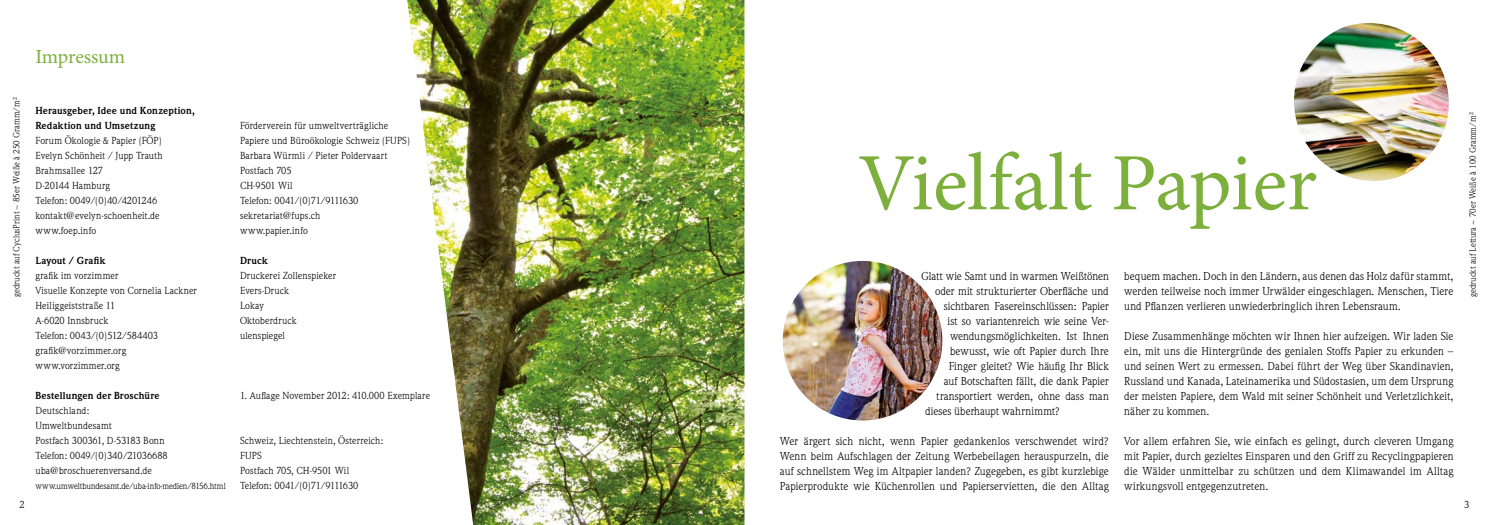
<style>
.page{position:relative;width:1489px;height:525px;background:#fff}
.page>*{position:absolute;margin:0;border:0;box-sizing:border-box;transform-origin:0 0}
.t1{font:81.25px "Minion Pro";letter-spacing:-.005em;color:#7daf3d}
.t2{font:20px "Minion Pro";letter-spacing:-.01em;color:#7daf3d}
.t3{font:11.25px/15px "Weidemann";letter-spacing:.005em;color:#000;text-align:justify}
.t4{font:10px/15px "Weidemann";letter-spacing:.01em;color:#000}
.t5{font:700 10px/15px "Weidemann";letter-spacing:.015em;color:#000}
.t6{font:8.75px "Weidemann Std";color:#000}
.t7{font:8.75px "Weidemann";letter-spacing:-.015em;color:#000}
</style>
<div class="page">
<img style="left:407px;top:0;width:337px;height:524px">
<img style="left:1294px;top:23px;width:154px;height:158px">
<img style="left:782px;top:261px;width:160px;height:159px;border-radius:80px">
<p class="t6" style="left:11px;top:297px;width:201px;rotate:-90deg">gedruckt auf CyclusPrint ~ 85er Weiße à 250 Gramm/m²</p>
<h2 class="t2" style="left:35px;top:44px;width:91px">Impressum</h2>
<p class="t5" style="left:35px;top:103px;width:161px">Herausgeber, Idee und Konzeption,<br>Redaktion und Umsetzung</p>
<p class="t4" style="left:35px;top:132px;width:129px">Forum Ökologie &amp; Papier (FÖP)<br>Evelyn Schönheit / Jupp Trauth<br>Brahmsallee 127<br>D-20144 Hamburg<br>Telefon: 0049/(0)40/4201246 kontakt@evelyn-schoenheit.de www.foep.info</p>
<p class="t5" style="left:35px;top:253px;width:71px">Layout / Grafik</p>
<p class="t4" style="left:35px;top:267px;width:163px">grafik im vorzimmer<br>Visuelle Konzepte von Cornelia Lackner<br>Heiliggeiststraße 11<br>A-6020 Innsbruck<br>Telefon: 0043/(0)512/584403 grafik@vorzimmer.org www.vorzimmer.org</p>
<p class="t5" style="left:35px;top:388px;width:126px">Bestellungen der Broschüre</p>
<p class="t4" style="left:35px;top:402px;width:134px">Deutschland:<br>Umweltbundesamt<br>Postfach 300361, D-53183 Bonn<br>Telefon: 0049/(0)340/21036688 uba@broschuerenversand.de</p>
<p class="t7" style="left:35px;top:480px;width:192px">www.umweltbundesamt.de/uba-info-medien/8156.html</p>
<p class="t4" style="left:240px;top:117px;width:172px">Förderverein für umweltverträgliche<br>Papiere und Büroökologie Schweiz (FUPS)<br>Barbara Würmli / Pieter Poldervaart<br>Postfach 705<br>CH-9501 Wil<br>Telefon: 0041/(0)71/9111630 sekretariat@fups.ch<br>www.papier.info</p>
<p class="t5" style="left:240px;top:253px;width:29px">Druck</p>
<p class="t4" style="left:240px;top:267px;width:97px">Druckerei Zollenspieker<br>Evers-Druck<br>Lokay<br>Oktoberdruck ulenspiegel</p>
<p class="t4" style="left:240px;top:387px;width:192px">1. Auflage November 2012: 410.000 Exemplare</p>
<p class="t4" style="left:240px;top:432px;width:145px">Schweiz, Liechtenstein, Österreich:<br>FUPS<br>Postfach 705, CH-9501 Wil<br>Telefon: 0041/(0)71/9111630</p>
<h1 class="t1" style="left:857px;top:135px;width:460px">Vielfalt Papier</h1>
<p class="t3" style="left:921px;top:268px;width:189px">Glatt wie Samt und in warmen Weißtönen</p>
<p class="t3" style="left:935px;top:283px;width:175px">oder mit strukturierter Oberfläche und</p>
<p class="t3" style="left:943px;top:298px;width:167px">sichtbaren Fasereinschlüssen: Papier</p>
<p class="t3" style="left:947px;top:313px;width:163px">ist so variantenreich wie seine Ver-</p>
<p class="t3" style="left:950px;top:328px;width:160px">wendungsmöglichkeiten. Ist Ihnen</p>
<p class="t3" style="left:950px;top:343px;width:160px">bewusst, wie oft Papier durch Ihre</p>
<p class="t3" style="left:948px;top:358px;width:161px">Finger gleitet? Wie häufig Ihr Blick</p>
<p class="t3" style="left:943px;top:373px;width:166px">auf Botschaften fällt, die dank Papier</p>
<p class="t3" style="left:936px;top:388px;width:174px">transportiert werden, ohne dass man</p>
<p class="t3" style="left:925px;top:403px;width:136px">dieses überhaupt wahrnimmt?</p>
<p class="t3" style="left:780px;top:433px;width:330px">Wer ärgert sich nicht, wenn Papier gedankenlos verschwendet wird?<br>Wenn beim Aufschlagen der Zeitung Werbebeilagen herauspurzeln, die auf schnellstem Weg im Altpapier landen? Zugegeben, es gibt kurzlebige Papierprodukte wie Küchenrollen und Papierservietten, die den Alltag</p>
<p class="t3" style="left:1124px;top:268px;width:331px">bequem machen. Doch in den Ländern, aus denen das Holz dafür stammt, werden teilweise noch immer Urwälder eingeschlagen. Menschen, Tiere und Pflanzen verlieren unwiederbringlich ihren Lebensraum.</p>
<p class="t3" style="left:1124px;top:328px;width:331px">Diese Zusammenhänge möchten wir Ihnen hier aufzeigen. Wir laden Sie ein, mit uns die Hintergründe des genialen Stoffs Papier zu erkunden – und seinen Wert zu ermessen. Dabei führt der Weg über Skandinavien, Russland und Kanada, Lateinamerika und Südostasien, um dem Ursprung der meisten Papiere, dem Wald mit seiner Schönheit und Verletzlichkeit, näher zu kommen.</p>
<p class="t3" style="left:1124px;top:433px;width:331px">Vor allem erfahren Sie, wie einfach es gelingt, durch cleveren Umgang mit Papier, durch gezieltes Einsparen und den Griff zu Recycling papieren die Wälder unmittelbar zu schützen und dem Klimawandel im Alltag wirkungsvoll entgegenzutreten.</p>
<p class="t6" style="left:1467px;top:297px;width:186px;rotate:-90deg">gedruckt auf Lettura ~ 70er Weiße à 100 Gramm/m²</p>
<p class="t4" style="left:20px;top:496px;width:7px">2</p>
<p class="t4" style="left:1463px;top:496px;width:7px">3</p>
</div>
